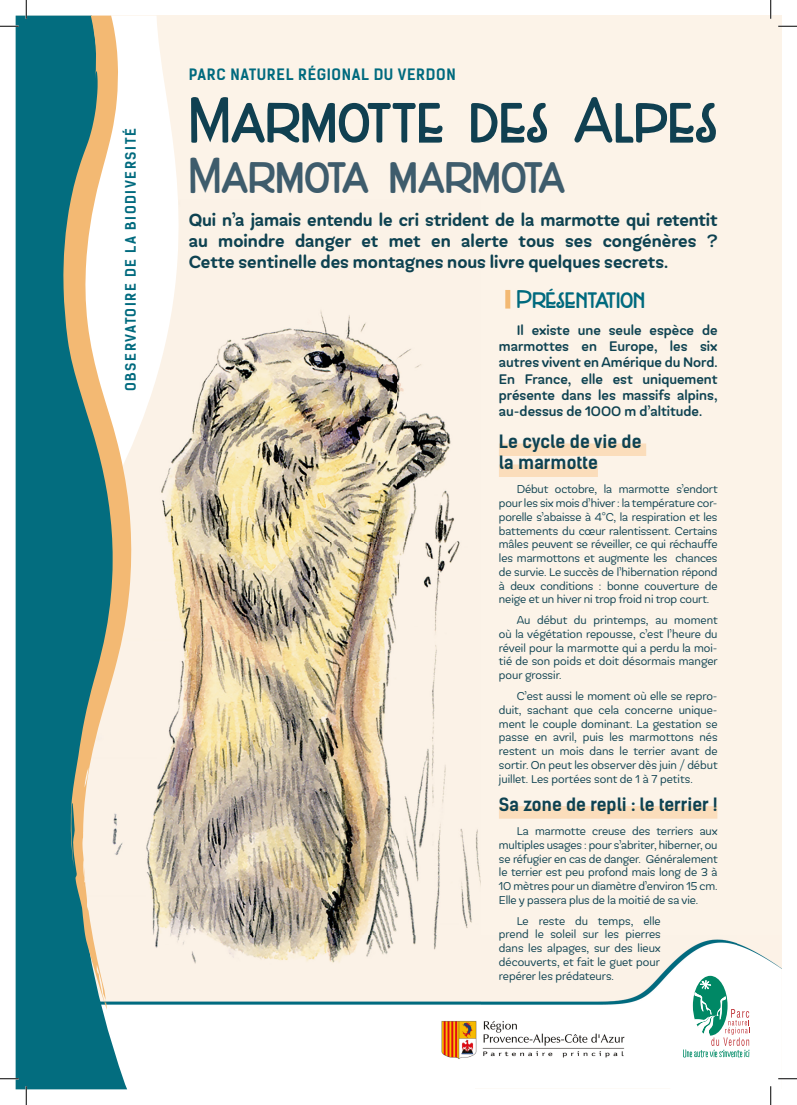
<style>
.page{position:relative;width:797px;height:1105px;background:#fff}
.page>*{position:absolute;margin:0;border:0;box-sizing:border-box;transform-origin:0 0}
.t1{font:56.88px "DK Weltschmerz";color:#104051}
.t2{font:44.25px "DK Weltschmerz";letter-spacing:-.015em;color:#3e5c6c}
.t3{font:22.5px "DK Weltschmerz";color:#006a7e}
.t4{font:500 17.5px/21px "Globa";color:#0e4251;text-align:justify}
.t5{font:700 17.5px/21px "Kelson Sans";letter-spacing:-.005em;color:#0e4251}
.t6{font:700 15px "Kelson Sans";letter-spacing:.045em;color:#006a7e}
.t7{font:13.75px/16.2px "Globa";color:#0e4251;text-align:justify}
.t8{font:700 13.75px "Kelson Sans";letter-spacing:.115em;color:#006a7e}
.t9{font:300 11.25px/13.8px "Globa";color:#0e4251;text-align:justify}
</style>
<div class="page">
<div style="left:16px;top:16px;width:765px;height:1073px;background:#fcf3e8"></div>
<img style="left:146px;top:310px;width:252px;height:625px">
<img style="left:398px;top:349px;width:83px;height:586px">
<svg style="left:133px;top:16px;width:49px;height:665px"></svg>
<img style="left:474px;top:939px;width:272px;height:149px">
<div style="left:133px;top:1060px;width:341px;height:28px;background:#fff"></div>
<img style="left:133px;top:935px;width:348px;height:125px">
<div style="left:16px;top:16px;width:117px;height:1073px;background:#036d7f"></div>
<svg style="left:63px;top:16px;width:69px;height:994px"></svg>
<div style="left:499px;top:443px;width:147px;height:13px;background:#fbddbb"></div>
<div style="left:499px;top:464px;width:99px;height:13px;background:#fbddbb"></div>
<div style="left:499px;top:806px;width:218px;height:13px;background:#fbddbb"></div>
<div style="left:505px;top:290px;width:5px;height:19px;background:#f3b973"></div>
<img style="left:440px;top:1020px;width:186px;height:39px">
<svg style="left:0;top:25px;width:19px;height:2px"></svg>
<svg style="left:778px;top:25px;width:19px;height:2px"></svg>
<svg style="left:0;top:1078px;width:19px;height:1px"></svg>
<hr style="left:25px;top:0;width:3px;height:1105px;background:#036d7f">
<svg style="left:770px;top:0;width:1px;height:19px"></svg>
<svg style="left:663px;top:947px;width:134px;height:158px"></svg>
<p class="t8" style="left:122px;top:391px;width:264px;rotate:-90deg">OBSERVATOIRE DE LA BIODIVERSITÉ</p>
<h3 class="t6" style="left:189px;top:65px;width:268px">PARC NATUREL RÉGIONAL DU VERDON</h3>
<h1 class="t1" style="left:189px;top:82px;width:530px">Marmotte des Alpes</h1>
<h2 class="t2" style="left:189px;top:146px;width:378px">Marmota marmota</h2>
<h3 class="t4" style="left:189px;top:210px;width:530px">Qui n’a jamais entendu le cri strident de la marmotte qui retentit au moindre danger et met en alerte tous ses congénères ?<br>Cette sentinelle des montagnes nous livre quelques secrets.</h3>
<h3 class="t3" style="left:516px;top:284px;width:130px">Présentation</h3>
<p class="t7" style="left:499px;top:322px;width:220px;text-indent:18px">Il existe une seule espèce de marmottes en Europe, les six autres vivent en Amérique du Nord.<br>En France, elle est uniquement présente dans les massifs alpins, au-dessus de 1000 m d’altitude.</p>
<h3 class="t5" style="left:499px;top:431px;width:144px">Le cycle de vie de la marmotte</h3>
<p class="t9" style="left:499px;top:483px;width:220px;text-indent:18px">Début octobre, la marmotte s’endort pour les six mois d’hiver : la température cor&shy;porelle s’abaisse à 4°C, la respiration et les battements du cœur ralentissent. Certains mâles peuvent se réveiller, ce qui réchauffe les marmottons et augmente les chances de survie. Le succès de l’hibernation répond à deux conditions : bonne couverture de neige et un hiver ni trop froid ni trop court.</p>
<p class="t9" style="left:499px;top:614px;width:220px;text-indent:18px">Au début du printemps, au moment où la végétation repousse, c’est l’heure du réveil pour la marmotte qui a perdu la moi&shy;tié de son poids et doit désormais manger pour grossir.</p>
<p class="t9" style="left:499px;top:689px;width:220px;text-indent:18px">C’est aussi le moment où elle se repro&shy;duit, sachant que cela concerne unique&shy;ment le couple dominant. La gestation se passe en avril, puis les marmottons nés restent un mois dans le terrier avant de sortir. On peut les observer dès juin / début juillet. Les portées sont de 1 à 7 petits.</p>
<h3 class="t5" style="left:499px;top:794px;width:220px">Sa zone de repli : le terrier !</h3>
<p class="t9" style="left:499px;top:824px;width:220px;text-indent:18px">La marmotte creuse des terriers aux multiples usages : pour s’abriter, hiberner, ou se réfugier en cas de danger. Généralement le terrier est peu profond mais long de 3 à 10 mètres pour un diamètre d’environ 15 cm.<br>Elle y passera plus de la moitié de sa vie.</p>
<p class="t9" style="left:499px;top:914px;width:163px;text-indent:18px">Le reste du temps, elle prend le soleil sur les pierres dans les alpages, sur des lieux découverts, et fait le guet pour repérer les prédateurs.</p>
</div>
